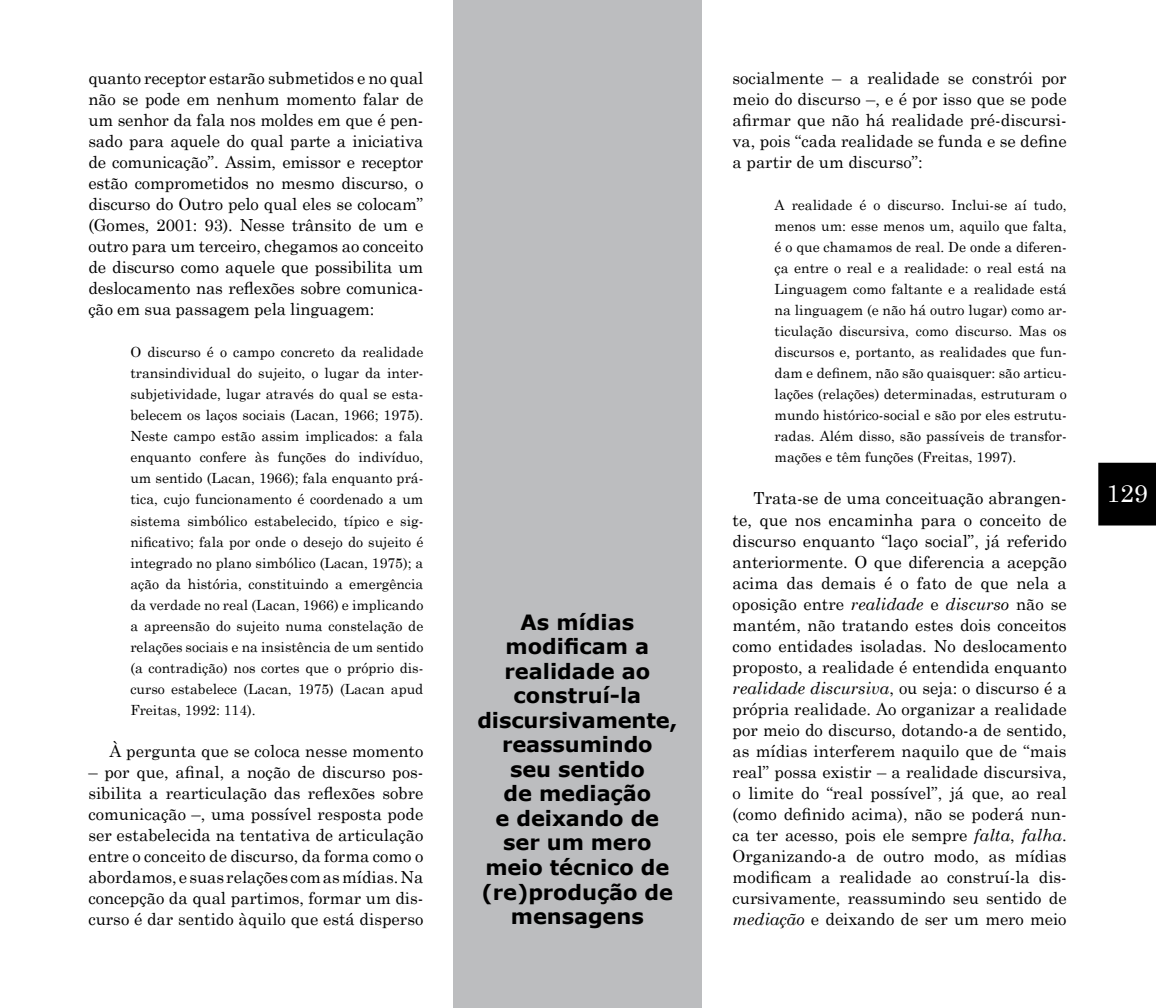
<style>
.page{position:relative;width:1156px;height:1008px;background:#fff}
.page>*{position:absolute;margin:0;border:0;box-sizing:border-box;transform-origin:0 0}
.t1{font:24.5px "Century Schoolbook";color:#fff}
.t2{font:700 21px/24.5px "Verdana";letter-spacing:-.005em;color:#000;text-align:center}
.t3{font:16.62px/21px "Century Schoolbook";color:#000;text-align:justify}
.t4{font:14px/21px "Century Schoolbook";color:#000;text-align:justify}
.s1{font-style:italic}
</style>
<div class="page">
<div style="left:1098px;top:462px;width:58px;height:63px;background:#000"></div>
<div style="left:454px;top:0;width:248px;height:1007px;background:#bcbdbf"></div>
<p class="t3" style="left:88px;top:66px;width:336px">quanto receptor estarão submetidos e no qual não se pode em nenhum momento falar de um senhor da fala nos moldes em que é pen&shy;sado para aquele do qual parte a iniciativa de comunicação”. Assim, emissor e receptor estão comprometidos no mesmo discurso, o discurso do Outro pelo qual eles se colocam” (Gomes, 2001: 93). Nesse trânsito de um e outro para um terceiro, chegamos ao conceito de discurso como aquele que possibilita um deslocamento nas reflexões sobre comunica&shy;ção em sua passagem pela linguagem:</p>
<p class="t4" style="left:130px;top:340px;width:294px">O discurso é o campo concreto da realidade transindividual do sujeito, o lugar da inter&shy;subjetividade, lugar através do qual se esta&shy;belecem os laços sociais (Lacan, 1966; 1975).<br>Neste campo estão assim implicados: a fala enquanto confere às funções do indivíduo, um sentido (Lacan, 1966); fala enquanto prá&shy;tica, cujo funcionamento é coordenado a um sistema simbólico estabelecido, típico e sig&shy;nificativo; fala por onde o desejo do sujeito é integrado no plano simbólico (Lacan, 1975); a ação da história, constituindo a emergência da verdade no real (Lacan, 1966) e implicando a apreensão do sujeito numa constelação de relações sociais e na insistência de um sentido (a contradição) nos cortes que o próprio dis&shy;curso estabelece (Lacan, 1975) (Lacan apud Freitas, 1992: 114).</p>
<p class="t3" style="left:109px;top:738px;width:315px">À pergunta que se coloca nesse momento</p>
<p class="t3" style="left:88px;top:759px;width:336px">– por que, afinal, a noção de discurso pos&shy;sibilita a rearticulação das reflexões sobre comunicação –, uma possível resposta pode ser estabelecida na tentativa de articulação entre o conceito de discurso, da forma como o abordamos, e suas relações com as mídias. Na concepção da qual partimos, formar um dis&shy;curso é dar sentido àquilo que está disperso</p>
<p class="t2" style="left:477px;top:609px;width:202px">As mídias modificam a realidade ao construí-la discursivamente, reassumindo<br>seu sentido<br>de mediação<br>e deixando de ser um mero meio técnico de (re)produção de mensagens</p>
<p class="t3" style="left:733px;top:66px;width:336px">socialmente – a realidade se constrói por meio do discurso –, e é por isso que se pode afirmar que não há realidade pré-discursi&shy;va, pois “cada realidade se funda e se define a partir de um discurso”:</p>
<p class="t4" style="left:775px;top:193px;width:294px">A realidade é o discurso. Inclui-se aí tudo, menos um: esse menos um, aquilo que falta, é o que chamamos de real. De onde a diferen&shy;ça entre o real e a realidade: o real está na Linguagem como faltante e a realidade está na linguagem (e não há outro lugar) como ar&shy;ticulação discursiva, como discurso. Mas os discursos e, portanto, as realidades que fun&shy;dam e definem, não são quaisquer: são articu&shy;lações (relações) determinadas, estruturam o mundo histórico-social e são por eles estrutu&shy;radas. Além disso, são passíveis de transfor&shy;mações e têm funções (Freitas, 1997).</p>
<p class="t3" style="left:733px;top:486px;width:336px;text-indent:21px">Trata-se de uma conceituação abrangen&shy;te, que nos encaminha para o conceito de discurso enquanto “laço social”, já referido anteriormente. O que diferencia a acepção acima das demais é o fato de que nela a oposição entre <span class="s1">realidade</span> e <span class="s1">discurso</span> não se mantém, não tratando estes dois conceitos como entidades isoladas. No deslocamento proposto, a realidade é entendida enquanto <span class="s1">realidade discursiva</span>, ou seja: o discurso é a própria realidade. Ao organizar a realidade por meio do discurso, dotando-a de sentido, as mídias interferem naquilo que de “mais real” possa existir – a realidade discursiva, o limite do “real possível”, já que, ao real (como definido acima), não se poderá nun&shy;ca ter acesso, pois ele sempre <span class="s1">falta</span>, <span class="s1">falha</span>.<br>Organizando-a de outro modo, as mídias modificam a realidade ao construí-la dis&shy;cursivamente, reassumindo seu sentido de <span class="s1">mediação</span> e deixando de ser um mero meio</p>
<h1 class="t1" style="left:1106px;top:472px;width:43px">129</h1>
</div>
